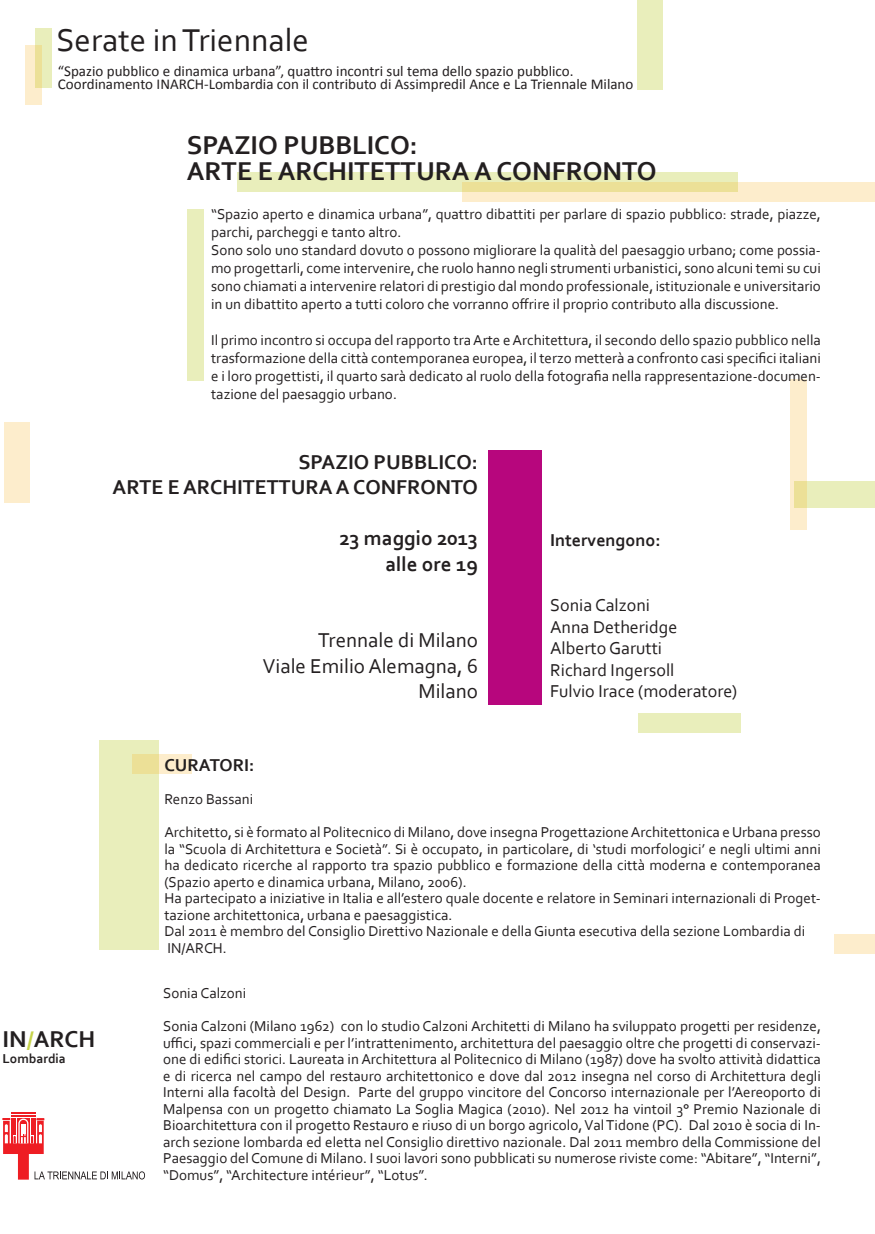
<style>
.page{position:relative;width:875px;height:1234px;background:#fff}
.page>*{position:absolute;margin:0;border:0;box-sizing:border-box;transform-origin:0 0}
.t1{font:33px "Corbel";color:#231f20}
.t2{font:700 27px/25.5px "Corbel";color:#231f20}
.t3{font:700 24px "Corbel";color:#231f20}
.t4{font:700 21px/25.5px "Corbel";color:#231f20;text-align:right}
.t5{font:21px/25.5px "Corbel";color:#231f20;text-align:right}
.t6{font:18px/21.6px "Corbel";color:#231f20}
.t7{font:700 18px "Corbel";color:#231f20}
.t8{font:15px/16.5px "Corbel";color:#231f20}
.t9{font:15px/13.5px "Calibri";color:#231f20}
.t10{font:700 13.5px "Corbel";color:#231f20}
.s1{color:#c6d34b}
</style>
<div class="page">
<div style="left:35px;top:28px;width:17px;height:59px;background:#e9eebb"></div>
<div style="left:187px;top:209px;width:17px;height:171px;background:#e9eebb"></div>
<div style="left:4px;top:422px;width:25px;height:80px;background:#fdedcc"></div>
<div style="left:99px;top:740px;width:60px;height:209px;background:#e9eebb"></div>
<svg style="left:132px;top:754px;width:59px;height:20px"></svg>
<div style="left:637px;top:713px;width:103px;height:19px;background:#e9eebb"></div>
<div style="left:834px;top:934px;width:40px;height:20px;background:#fdedcc"></div>
<div style="left:237px;top:172px;width:500px;height:20px;background:#e9eebb"></div>
<svg style="left:462px;top:182px;width:412px;height:19px;background:#f7e8b9"></svg>
<div style="left:637px;top:0;width:25px;height:89px;background:#e9eebb"></div>
<div style="left:794px;top:481px;width:80px;height:27px;background:#e9eebb"></div>
<svg style="left:790px;top:379px;width:16px;height:151px;background:#faebc4"></svg>
<svg style="left:25px;top:45px;width:17px;height:60px"></svg>
<div style="left:488px;top:450px;width:54px;height:254px;background:#b7067d"></div>
<svg style="left:3px;top:1112px;width:142px;height:67px"></svg>
<h1 class="t1" style="left:56px;top:19px;width:254px">Serate in Triennale</h1>
<p class="t9" style="left:58px;top:63px;width:577px">“Spazio pubblico e dinamica urbana”, quattro incontri sul tema dello spazio pubblico.<br>Coordinamento INARCH-Lombardia con il contributo di Assimpredil Ance e La Triennale Milano</p>
<h2 class="t2" style="left:187px;top:132px;width:471px">SPAZIO PUBBLICO:<br>ARTE E ARCHITETTURA A CONFRONTO</h2>
<p class="t8" style="left:211px;top:204px;width:611px;line-height:18px">“Spazio aperto e dinamica urbana”, quattro dibattiti per parlare di spazio pubblico: strade, piazze, parchi, parcheggi e tanto altro.<br>Sono solo uno standard dovuto o possono migliorare la qualità del paesaggio urbano; come possia&shy;mo progettarli, come intervenire, che ruolo hanno negli strumenti urbanistici, sono alcuni temi su cui sono chiamati a intervenire relatori di prestigio dal mondo professionale, istituzionale e universitario in un dibattito aperto a tutti coloro che vorranno offrire il proprio contributo alla discussione.</p>
<p class="t8" style="left:211px;top:330px;width:611px;line-height:18px;text-align:justify">Il primo incontro si occupa del rapporto tra Arte e Architettura, il secondo dello spazio pubblico nella trasformazione della città contemporanea europea, il terzo metterà a confronto casi specifici italiani e i loro progettisti, il quarto sarà dedicato al ruolo della fotografia nella rappresentazione-documen&shy;tazione del paesaggio urbano.</p>
<h3 class="t4" style="left:112px;top:448px;width:367px">SPAZIO PUBBLICO:<br>ARTE E ARCHITETTURA A CONFRONTO</h3>
<h3 class="t4" style="left:339px;top:525px;width:140px">23 maggio 2013 alle ore 19</h3>
<h3 class="t5" style="left:263px;top:627px;width:217px">Trennale di Milano<br>Viale Emilio Alemagna, 6<br>Milano</h3>
<p class="t7" style="left:550px;top:529px;width:112px">Intervengono:</p>
<p class="t6" style="left:550px;top:593px;width:189px">Sonia Calzoni<br>Anna Detheridge<br>Alberto Garutti<br>Richard Ingersoll<br>Fulvio Irace (moderatore)</p>
<h3 class="t3" style="left:3px;top:1023px;width:94px">IN<span class="s1">/</span>ARCH</h3>
<p class="t10" style="left:3px;top:1049px;width:65px">Lombardia</p>
<p class="t7" style="left:164px;top:753px;width:91px">CURATORI:</p>
<p class="t8" style="left:164px;top:790px;width:90px">Renzo Bassani</p>
<p class="t8" style="left:164px;top:823px;width:658px">Architetto, si è formato al Politecnico di Milano, dove insegna Progettazione Architettonica e Urbana presso la “Scuola di Architettura e Società”. Si è occupato, in particolare, di ‘studi morfologici’ e negli ultimi anni ha dedicato ricerche al rapporto tra spazio pubblico e formazione della città moderna e contemporanea (Spazio aperto e dinamica urbana, Milano, 2006).<br>Ha partecipato a iniziative in Italia e all’estero quale docente e relatore in Seminari internazionali di Proget&shy;tazione architettonica, urbana e paesaggistica.<br>Dal 2011 è membro del Consiglio Direttivo Nazionale e della Giunta esecutiva della sezione Lombardia di IN/ARCH.</p>
<p class="t8" style="left:163px;top:984px;width:85px">Sonia Calzoni</p>
<p class="t8" style="left:163px;top:1017px;width:659px;text-align:justify">Sonia Calzoni (Milano 1962) con lo studio Calzoni Architetti di Milano ha sviluppato progetti per residenze, uffici, spazi commerciali e per l’intrattenimento, architettura del paesaggio oltre che progetti di conservazi&shy;one di edifici storici. Laureata in Architettura al Politecnico di Milano (1987) dove ha svolto attività didattica e di ricerca nel campo del restauro architettonico e dove dal 2012 insegna nel corso di Architettura degli Interni alla facoltà del Design. Parte del gruppo vincitore del Concorso internazionale per l’Aereoporto di Malpensa con un progetto chiamato La Soglia Magica (2010). Nel 2012 ha vintoil 3° Premio Nazionale di Bioarchitettura con il progetto Restauro e riuso di un borgo agricolo, Val Tidone (PC). Dal 2010 è socia di In&shy;arch sezione lombarda ed eletta nel Consiglio direttivo nazionale. Dal 2011 membro della Commissione del Paesaggio del Comune di Milano. I suoi lavori sono pubblicati su numerose riviste come: “Abitare”, “Interni”, “Domus”, “Architecture intérieur”, “Lotus”.</p>
</div>
